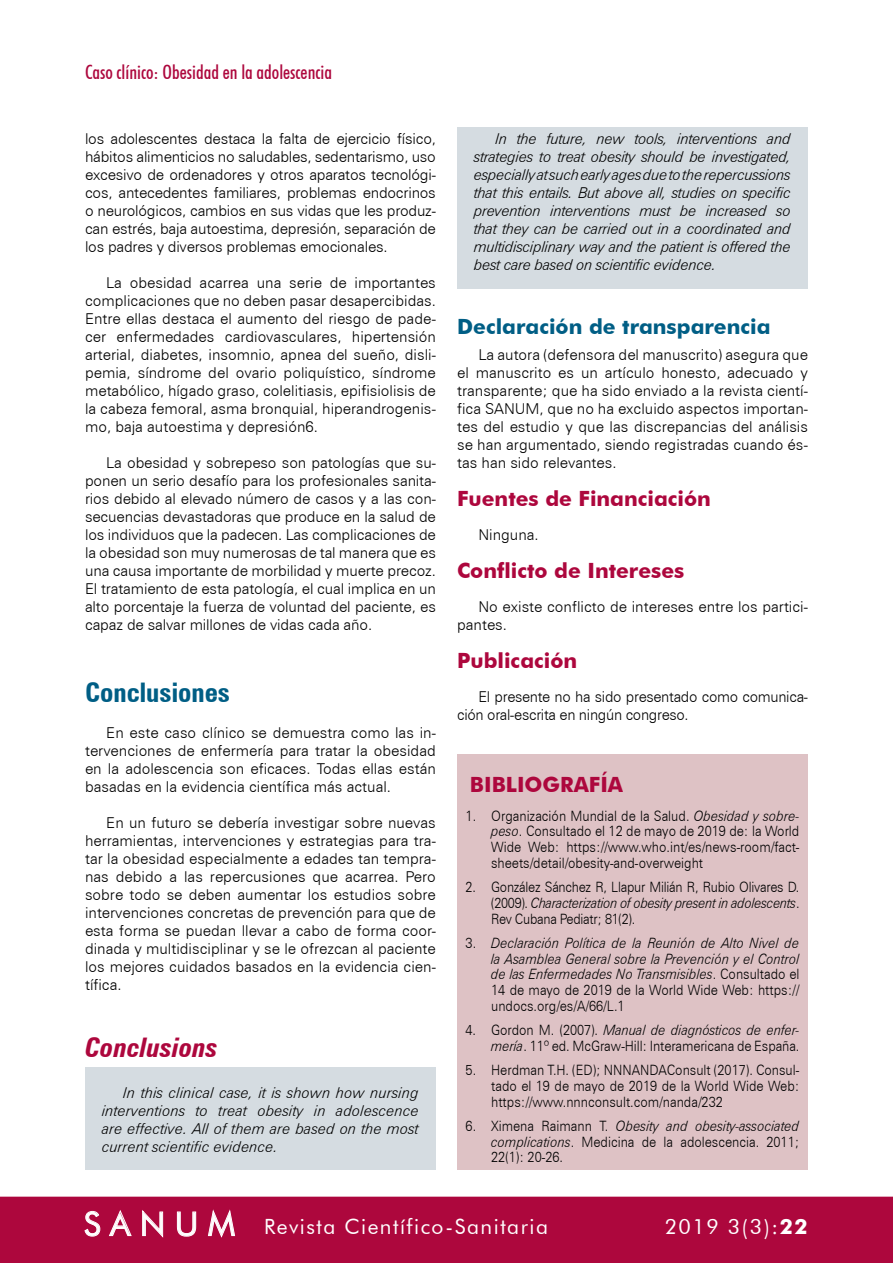
<style>
.page{position:relative;width:893px;height:1263px;background:#fff}
.page>*{position:absolute;margin:0;border:0;box-sizing:border-box;transform-origin:0 0}
.t1{font:700 condensed 27px "Zurich BT";color:#005e85}
.t2{font:italic 700 condensed 27px "Zurich BT";color:#ad073d}
.t3{font:700 21px "Futura BT";color:#ad073d}
.t4{font:21px "Futura BT";letter-spacing:.07em;color:#fff}
.t5{font:700 21px "Futura BT";color:#005e85}
.t6{font:500 condensed 19.5px "Futura BT";color:#ad073d}
.t7{font:300 15px/18px "Zurich BT";color:#000;text-align:justify}
.t8{font:italic 300 15px/18px "Zurich BT";letter-spacing:-.01em;color:#000;text-align:justify}
.t9{font:300 15px/18px "Zurich BT";letter-spacing:-.02em;color:#000}
.t10{font:300 14.25px/15.8px "Zurich BT";color:#000;text-align:justify;scale:.9 1}
.t11{font:italic 300 14.25px/15.8px "Zurich BT";color:#000;text-align:justify;scale:.9 1}
.t12{font:300 14.25px/15.8px "Zurich BT";color:#000;text-align:justify;scale:.89 1}
.s1{font-style:italic}
.s2{font-style:normal}
.s3{font-size:33px}
.s4{font-weight:700}
</style>
<div class="page">
<div style="left:0;top:1197px;width:893px;height:66px;background:#ad073d"></div>
<div style="left:457px;top:754px;width:351px;height:415px;background:#dec2c5"></div>
<div style="left:457px;top:128px;width:351px;height:161px;background:#d5dce1"></div>
<div style="left:85px;top:1067px;width:351px;height:102px;background:#d5dce1"></div>
<h3 class="t6" style="left:85px;top:60px;width:248px">Caso clínico: Obesidad en la adolescencia</h3>
<p class="t7" style="left:85px;top:130px;width:352px">los adolescentes destaca la falta de ejercicio físico, hábitos alimenticios no saludables, sedentarismo, uso excesivo de ordenadores y otros aparatos tecnológi&shy;cos, antecedentes familiares, problemas endocrinos o neurológicos, cambios en sus vidas que les produz&shy;can estrés, baja autoestima, depresión, separación de los padres y diversos problemas emocionales.</p>
<p class="t7" style="left:85px;top:274px;width:352px;text-indent:21px">La obesidad acarrea una serie de importantes complicaciones que no deben pasar desapercibidas.<br>Entre ellas destaca el aumento del riesgo de pade&shy;cer enfermedades cardiovasculares, hipertensión arterial, diabetes, insomnio, apnea del sueño, disli&shy;pemia, síndrome del ovario poliquístico, síndrome metabólico, hígado graso, colelitiasis, epifisiolisis de la cabeza femoral, asma bronquial, hiperandrogenis&shy;mo, baja autoestima y depresión6.</p>
<p class="t7" style="left:85px;top:454px;width:352px;text-indent:21px">La obesidad y sobrepeso son patologías que su&shy;ponen un serio desafío para los profesionales sanita&shy;rios debido al elevado número de casos y a las con&shy;secuencias devastadoras que produce en la salud de los individuos que la padecen. Las complicaciones de la obesidad son muy numerosas de tal manera que es una causa importante de morbilidad y muerte precoz.<br>El tratamiento de esta patología, el cual implica en un alto porcentaje la fuerza de voluntad del paciente, es capaz de salvar millones de vidas cada año.</p>
<h1 class="t1" style="left:85px;top:676px;width:146px">Conclusiones</h1>
<p class="t7" style="left:85px;top:724px;width:352px;text-indent:21px">En este caso clínico se demuestra como las in&shy;tervenciones de enfermería para tratar la obesidad en la adolescencia son eficaces. Todas ellas están basadas en la evidencia científica más actual.</p>
<p class="t7" style="left:85px;top:814px;width:352px;text-indent:21px">En un futuro se debería investigar sobre nuevas herramientas, intervenciones y estrategias para tra&shy;tar la obesidad especialmente a edades tan tempra&shy;nas debido a las repercusiones que acarrea. Pero sobre todo se deben aumentar los estudios sobre intervenciones concretas de prevención para que de esta forma se puedan llevar a cabo de forma coor&shy;dinada y multidisciplinar y se le ofrezcan al paciente los mejores cuidados basados en la evidencia cien&shy;tífica.</p>
<h1 class="t2" style="left:85px;top:1030px;width:134px">Conclusions</h1>
<p class="t8" style="left:102px;top:1084px;width:318px;text-indent:21px">In this clinical case, it is shown how nursing interventions to treat obesity in adolescence are effective. All of them are based on the most current scientific evidence.</p>
<p class="t8" style="left:474px;top:130px;width:318px;text-indent:21px">In the future, new tools, interventions and strategies to treat obesity should be investigated, especially at such early ages due to the repercussions that this entails. But above all, studies on specific prevention interventions must be increased so that they can be carried out in a coordinated and multidisciplinary way and the patient is offered the best care based on scientific evidence.</p>
<h2 class="t5" style="left:457px;top:313px;width:315px">Declaración de transparencia</h2>
<p class="t7" style="left:457px;top:346px;width:352px;text-indent:21px">La autora (defensora del manuscrito) asegura que el manuscrito es un artículo honesto, adecuado y transparente; que ha sido enviado a la revista cientí&shy;fica SANUM, que no ha excluido aspectos importan&shy;tes del estudio y que las discrepancias del análisis se han argumentado, siendo registradas cuando és&shy;tas han sido relevantes.</p>
<h2 class="t3" style="left:457px;top:486px;width:255px">Fuentes de Financiación</h2>
<p class="t7" style="left:478px;top:526px;width:62px">Ninguna.</p>
<h2 class="t3" style="left:457px;top:558px;width:229px">Conflicto de Intereses</h2>
<p class="t7" style="left:457px;top:598px;width:352px;text-indent:21px">No existe conflicto de intereses entre los partici&shy;pantes.</p>
<h2 class="t3" style="left:457px;top:648px;width:122px">Publicación</h2>
<p class="t9" style="left:457px;top:688px;width:352px;text-indent:21px">El presente no ha sido presentado como comunica&shy;ción oral-escrita en ningún congreso.</p>
<h2 class="t3" style="left:470px;top:772px;width:155px">BIBLIOGRAFÍA</h2>
<p class="t10" style="left:491px;top:807px;width:344px;text-indent:-26px">1. Organización Mundial de la Salud. <span class="s1">Obesidad y sobre&shy;peso</span>. Consultado el 12 de mayo de 2019 de: la World Wide Web: https://www.who.int/es/news-room/fact&shy;sheets/detail/obesity-and-overweight</p>
<p class="t12" style="left:491px;top:879px;width:348px;text-indent:-26px">2. González Sánchez R, Llapur Milián R, Rubio Olivares D. (2009). <span class="s1">Characterization of obesity present in adolescents</span>.<br>Rev Cubana Pediatr; 81(2).</p>
<p class="t11" style="left:491px;top:935px;width:344px;text-indent:-26px"><span class="s2">3.</span> Declaración Política de la Reunión de Alto Nivel de la Asamblea General sobre la Prevención y el Control de las Enfermedades No Transmisibles<span class="s2">. Consultado el 14 de mayo de 2019 de la World Wide Web: https:// undocs.org/es/A/66/L.1</span></p>
<p class="t10" style="left:466px;top:1022px;width:373px;text-align:right">4. Gordon M. (2007). <span class="s1">Manual de diagnósticos de enfer&shy;mería</span>. 11º ed. McGraw-Hill: Interamericana de España.</p>
<p class="t10" style="left:491px;top:1062px;width:344px;text-indent:-26px">5. Herdman T.H. (ED); NNNANDAConsult (2017). Consul&shy;tado el 19 de mayo de 2019 de la World Wide Web: https://www.nnnconsult.com/nanda/232</p>
<p class="t10" style="left:491px;top:1118px;width:344px;text-indent:-26px">6. Ximena Raimann T. <span class="s1">Obesity and obesity-associated complications</span>. Medicina de la adolescencia. 2011; 22(1): 20-26.</p>
<h2 class="t4" style="left:84px;top:1214px;width:466px"><span class="s3">S A N U M</span> Revista Científico-Sanitaria</h2>
<h2 class="t4" style="left:665px;top:1214px;width:144px">2019 3(3):<span class="s4">22</span></h2>
</div>
